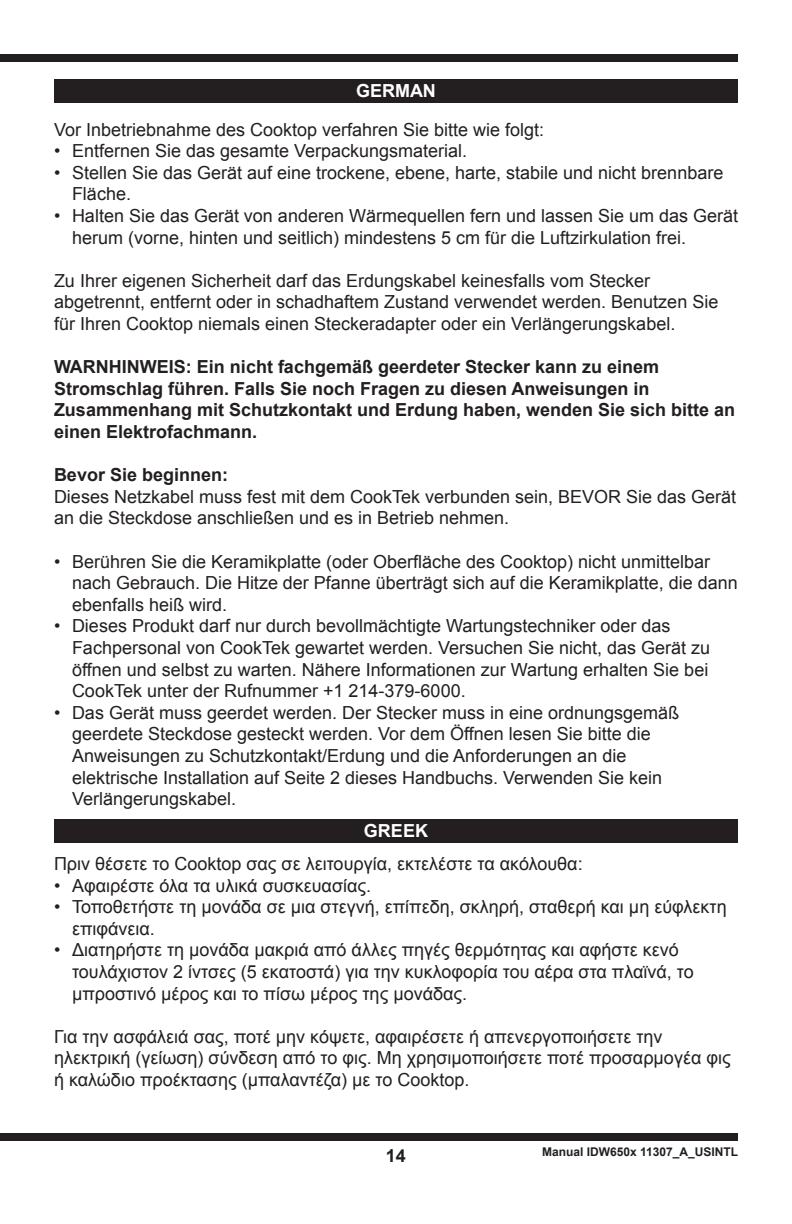
<style>
.page{position:relative;width:792px;height:1224px;background:#fff}
.page>*{position:absolute;margin:0;border:0;box-sizing:border-box;transform-origin:0 0}
.t1{font:18px/21.6px "Arial";color:#231f20}
.t2{font:700 18px/21.6px "Arial";color:#231f20}
.t3{font:700 18px "Arial";color:#fff}
.t4{font:700 12px "Arial";color:#231f20}
</style>
<div class="page">
<div style="left:0;top:54px;width:738px;height:8px;background:#231f20"></div>
<div style="left:0;top:1133px;width:738px;height:8px;background:#231f20"></div>
<div style="left:54px;top:79px;width:684px;height:23px;background:#231f20"></div>
<div style="left:54px;top:819px;width:684px;height:23px;background:#231f20"></div>
<p class="t3" style="left:356px;top:79px;width:81px">GERMAN</p>
<p class="t1" style="left:54px;top:119px;width:492px">Vor Inbetriebnahme des Cooktop verfahren Sie bitte wie folgt:</p>
<p class="t1" style="left:54px;top:140px;width:415px">• Entfernen Sie das gesamte Verpackungsmaterial.</p>
<p class="t1" style="left:72px;top:162px;width:653px;text-indent:-18px">• Stellen Sie das Gerät auf eine trockene, ebene, harte, stabile und nicht brennbare<br>Fläche.</p>
<p class="t1" style="left:72px;top:205px;width:668px;text-indent:-18px">• Halten Sie das Gerät von anderen Wärmequellen fern und lassen Sie um das Gerät herum (vorne, hinten und seitlich) mindestens 5 cm für die Luftzirkulation frei.</p>
<p class="t1" style="left:54px;top:270px;width:666px">Zu Ihrer eigenen Sicherheit darf das Erdungskabel keinesfalls vom Stecker abgetrennt, entfernt oder in schadhaftem Zustand verwendet werden. Benutzen Sie</p>
<p class="t1" style="left:54px;top:313px;width:623px">für Ihren Cooktop niemals einen Steckeradapter oder ein Verlängerungskabel.</p>
<p class="t2" style="left:54px;top:357px;width:683px">WARNHINWEIS: Ein nicht fachgemäß geerdeter Stecker kann zu einem Stromschlag führen. Falls Sie noch Fragen zu diesen Anweisungen in Zusammenhang mit Schutzkontakt und Erdung haben, wenden Sie sich bitte an einen Elektrofachmann.</p>
<p class="t2" style="left:54px;top:465px;width:176px">Bevor Sie beginnen:</p>
<p class="t1" style="left:54px;top:486px;width:684px">Dieses Netzkabel muss fest mit dem CookTek verbunden sein, BEVOR Sie das Gerät an die Steckdose anschließen und es in Betrieb nehmen.</p>
<p class="t1" style="left:72px;top:551px;width:667px;text-indent:-18px">• Berühren Sie die Keramikplatte (oder Oberfläche des Cooktop) nicht unmittelbar nach Gebrauch. Die Hitze der Pfanne überträgt sich auf die Keramikplatte, die dann ebenfalls heiß wird.</p>
<p class="t1" style="left:72px;top:615px;width:640px;text-indent:-18px">• Dieses Produkt darf nur durch bevollmächtigte Wartungstechniker oder das Fachpersonal von CookTek gewartet werden. Versuchen Sie nicht, das Gerät zu öffnen und selbst zu warten. Nähere Informationen zur Wartung erhalten Sie bei CookTek unter der Rufnummer +1 214-379-6000.</p>
<p class="t1" style="left:72px;top:702px;width:609px;text-indent:-18px">• Das Gerät muss geerdet werden. Der Stecker muss in eine ordnungsgemäß geerdete Steckdose gesteckt werden. Vor dem Öffnen lesen Sie bitte die Anweisungen zu Schutzkontakt/Erdung und die Anforderungen an die elektrische Installation auf Seite 2 dieses Handbuchs. Verwenden Sie kein Verlängerungskabel.</p>
<p class="t3" style="left:364px;top:819px;width:66px">GREEK</p>
<p class="t1" style="left:54px;top:853px;width:530px">Πριν θέσετε το Cooktop σας σε λειτουργία, εκτελέστε τα ακόλουθα:</p>
<p class="t1" style="left:54px;top:875px;width:319px">• Αφαιρέστε όλα τα υλικά συσκευασίας.</p>
<p class="t1" style="left:72px;top:896px;width:656px;text-indent:-18px">• Τοποθετήστε τη μονάδα σε μια στεγνή, επίπεδη, σκληρή, σταθερή και μη εύφλεκτη επιφάνεια.</p>
<p class="t1" style="left:72px;top:939px;width:623px;text-indent:-18px">• Διατηρήστε τη μονάδα μακριά από άλλες πηγές θερμότητας και αφήστε κενό τουλάχιστον 2 ίντσες (5 εκατοστά) για την κυκλοφορία του αέρα στα πλαϊνά, το μπροστινό μέρος και το πίσω μέρος της μονάδας.</p>
<p class="t1" style="left:54px;top:1026px;width:678px">Για την ασφάλειά σας, ποτέ μην κόψετε, αφαιρέσετε ή απενεργοποιήσετε την ηλεκτρική (γείωση) σύνδεση από το φις. Μη χρησιμοποιήσετε ποτέ προσαρμογέα φις ή καλώδιο προέκτασης (μπαλαντέζα) με το Cooktop.</p>
<p class="t2" style="left:386px;top:1145px;width:22px">14</p>
<p class="t4" style="left:542px;top:1144px;width:198px">Manual IDW650x 11307_A_USINTL</p>
</div>
